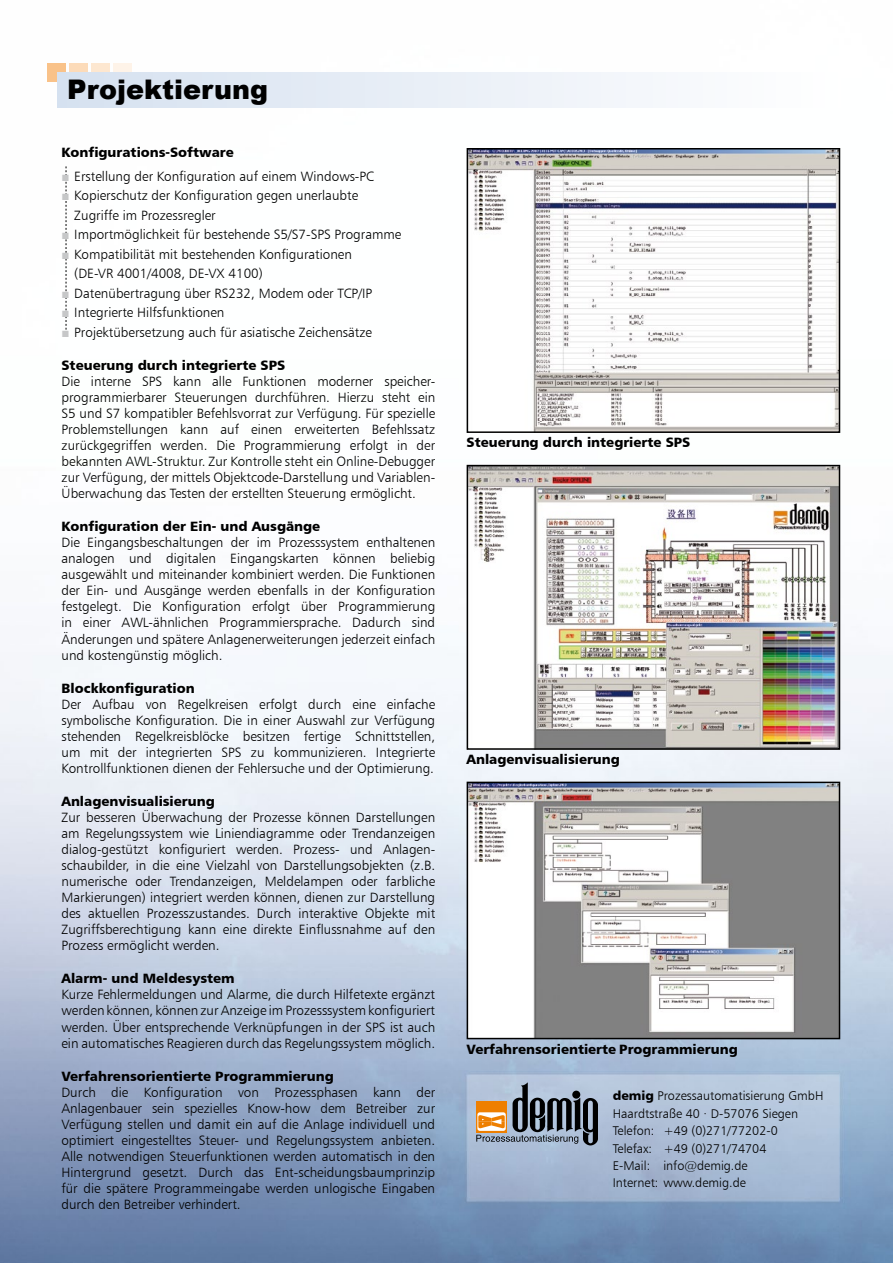
<style>
.page{position:relative;width:893px;height:1263px;background:#fff}
.page>*{position:absolute;margin:0;border:0;box-sizing:border-box;transform-origin:0 0}
.t1{font:900 27px "Arial";color:#000}
.t2{font:13.5px/16px "Humanist 777 BT Light B";color:#000;text-align:justify}
.t3{font:13.5px "Humanist 777 BT Black B";color:#000}
.t4{font:12.6px/17.4px "Humanist 777 BT Light B";color:#000}
.s1{font-family:"Arial";font-weight:900;color:#c6c7c8}
.s2{font-family:"Humanist 777 BT Black B"}
</style>
<div class="page">
<img style="left:0;top:63px;width:893px;height:1200px">
<svg style="left:476px;top:1082px;width:122px;height:63px"></svg>
<svg style="left:66px;top:166px;width:1px;height:168px"></svg>
<div style="left:114px;top:64px;width:18px;height:18px;background:#fef3e8"></div>
<div style="left:91px;top:64px;width:19px;height:18px;background:#fde7d0"></div>
<div style="left:69px;top:64px;width:18px;height:18px;background:#fcdbb9"></div>
<div style="left:47px;top:64px;width:18px;height:18px;background:#f9c289"></div>
<div style="left:57px;top:73px;width:783px;height:34px;background:linear-gradient(to right,#d5e1f0,#fff)"></div>
<img style="left:470px;top:151px;width:367px;height:279px">
<div style="left:467px;top:148px;width:373px;height:285px;border:2px solid #000"></div>
<img style="left:470px;top:468px;width:367px;height:279px">
<div style="left:467px;top:465px;width:373px;height:285px;border:2px solid #000"></div>
<img style="left:470px;top:785px;width:367px;height:251px">
<div style="left:467px;top:782px;width:373px;height:257px;border:2px solid #000"></div>
<h1 class="t1" style="left:67px;top:70px;width:202px">Projektierung</h1>
<p class="t3" style="left:62px;top:144px;width:174px">Konfigurations-Software</p>
<p class="t2" style="left:62px;top:168px;width:314px"><span class="s1">■</span> Erstellung der Konfiguration auf einem Windows-PC</p>
<p class="t2" style="left:74px;top:186px;width:285px;line-height:19.5px;text-indent:-13px"><span class="s1">■</span> Kopierschutz der Konfiguration gegen unerlaubte<br>Zugriffe im Prozessregler</p>
<p class="t2" style="left:62px;top:226px;width:341px"><span class="s1">■</span> Importmöglichkeit für bestehende S5/S7-SPS Programme</p>
<p class="t2" style="left:74px;top:244px;width:279px;line-height:19.5px;text-indent:-13px"><span class="s1">■</span> Kompatibilität mit bestehenden Konfigurationen (DE-VR 4001/4008, DE-VX 4100)</p>
<p class="t2" style="left:62px;top:285px;width:312px"><span class="s1">■</span> Datenübertragung über RS232, Modem oder TCP/IP</p>
<p class="t2" style="left:62px;top:304px;width:164px"><span class="s1">■</span> Integrierte Hilfsfunktionen</p>
<p class="t2" style="left:62px;top:324px;width:312px"><span class="s1">■</span> Projektübersetzung auch für asiatische Zeichensätze</p>
<p class="t3" style="left:62px;top:356px;width:225px">Steuerung durch integrierte SPS</p>
<p class="t2" style="left:62px;top:373px;width:375px">Die interne SPS kann alle Funktionen moderner speicher&shy;programmierbarer Steuerungen durchführen. Hierzu steht ein S5 und S7 kompatibler Befehlsvorrat zur Verfügung. Für spezielle Problemstellungen kann auf einen erweiterten Befehlssatz zurückgegriffen werden. Die Programmierung erfolgt in der bekannten AWL-Struktur. Zur Kontrolle steht ein Online-Debugger zur Verfügung, der mittels Objektcode-Darstellung und Variablen-Überwachung das Testen der erstellten Steuerung ermöglicht.</p>
<p class="t3" style="left:62px;top:518px;width:260px">Konfiguration der Ein- und Ausgänge</p>
<p class="t2" style="left:62px;top:534px;width:375px">Die Eingangsbeschaltungen der im Prozesssystem enthaltenen analogen und digitalen Eingangskarten können beliebig ausgewählt und miteinander kombiniert werden. Die Funktionen der Ein- und Ausgänge werden ebenfalls in der Konfiguration festgelegt. Die Konfiguration erfolgt über Programmierung in einer AWL-ähnlichen Programmiersprache. Dadurch sind Änderungen und spätere Anlagenerweiterungen jederzeit einfach und kostengünstig möglich.</p>
<p class="t3" style="left:62px;top:679px;width:135px">Blockkonfiguration</p>
<p class="t2" style="left:61px;top:696px;width:375px">Der Aufbau von Regelkreisen erfolgt durch eine einfache symbolische Konfiguration. Die in einer Auswahl zur Verfügung stehenden Regelkreisblöcke besitzen fertige Schnittstellen, um mit der integrierten SPS zu kommunizieren. Integrierte Kontrollfunktionen dienen der Fehlersuche und der Optimierung.</p>
<p class="t3" style="left:61px;top:792px;width:155px">Anlagenvisualisierung</p>
<p class="t2" style="left:61px;top:809px;width:375px">Zur besseren Überwachung der Prozesse können Darstellungen am Regelungssystem wie Liniendiagramme oder Trendanzeigen dialog-gestützt konfiguriert werden. Prozess- und Anlagen&shy;schaubilder, in die eine Vielzahl von Darstellungsobjekten (z.B. numerische oder Trendanzeigen, Meldelampen oder farbliche Markierungen) integriert werden können, dienen zur Darstellung des aktuellen Prozesszustandes. Durch interaktive Objekte mit Zugriffsberechtigung kann eine direkte Einflussnahme auf den Prozess ermöglicht werden.</p>
<p class="t3" style="left:61px;top:970px;width:175px">Alarm- und Meldesystem</p>
<p class="t2" style="left:61px;top:986px;width:375px">Kurze Fehlermeldungen und Alarme, die durch Hilfetexte ergänzt werden können, können zurAnzeige im Prozesssystem konfiguriert werden. Über entsprechende Verknüpfungen in der SPS ist auch ein automatisches Reagieren durch das Regelungssystem möglich.</p>
<p class="t3" style="left:61px;top:1067px;width:274px">Verfahrensorientierte Programmierung</p>
<p class="t2" style="left:61px;top:1084px;width:375px">Durch die Konfiguration von Prozessphasen kann der Anlagenbauer sein spezielles Know-how dem Betreiber zur Verfügung stellen und damit ein auf die Anlage individuell und optimiert eingestelltes Steuer- und Regelungssystem anbieten.<br>Alle notwendigen Steuerfunktionen werden automatisch in den Hintergrund gesetzt. Durch das Ent-scheidungsbaumprinzip für die spätere Programmeingabe werden unlogische Eingaben durch den Betreiber verhindert.</p>
<p class="t3" style="left:467px;top:434px;width:225px">Steuerung durch integrierte SPS</p>
<p class="t3" style="left:467px;top:751px;width:155px">Anlagenvisualisierung</p>
<p class="t3" style="left:467px;top:1041px;width:273px">Verfahrensorientierte Programmierung</p>
<p class="t4" style="left:613px;top:1087px;width:212px"><span class="s2">demig</span> Prozessautomatisierung GmbH<br>Haardtstraße 40 · D-57076 Siegen<br>Telefon: +49 (0)271/77202-0<br>Telefax: +49 (0)271/74704<br>E-Mail: info@demig.de<br>Internet: www.demig.de</p>
</div>
